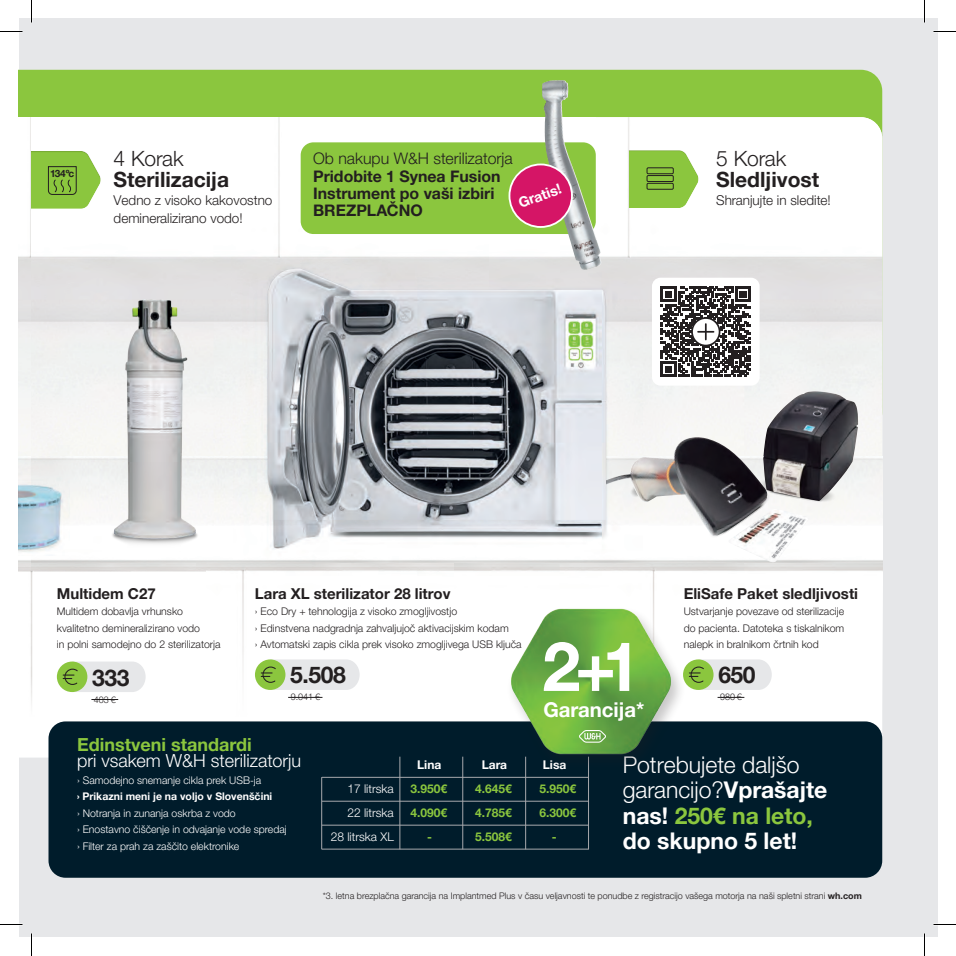
<style>
.page{position:relative;width:956px;height:956px;background:#fff}
.page>*{position:absolute;margin:0;border:0;box-sizing:border-box;transform-origin:0 0}
.t1{font:700 68.55px "Helvetica Neue World 75";color:#fff}
.t2{font:22.95px/25px "Helvetica Neue World 45 Lt";color:#fff}
.t3{font:700 22.95px/25px "Helvetica Neue World 75";color:#fff}
.t4{font:700 22.95px "Helvetica Neue World 75";letter-spacing:-.02em;color:#231f20}
.t5{font:700 21px "Helvetica Neue World 75";color:#231f20}
.t6{font:21px "Helvetica Neue World 45 Lt";letter-spacing:-.005em;color:#231f20}
.t7{font:700 20.4px "Helvetica Neue World 75";color:#fff}
.t8{font:18px "Helvetica Neue World 45 Lt";color:#fff}
.t9{font:700 18px "Helvetica Neue World 75";color:#8bc63e}
.t10{font:700 15.9px/17.4px "Helvetica Neue World 75";color:#231f20}
.t11{font:15.9px "Helvetica Neue World 45 Lt";color:#231f20}
.t12{font:700 15px "Helvetica Neue World 75";color:#231f20}
.t13{font:700 14.25px "Helvetica Neue World 75";color:#fff}
.t14{font:13.5px/18px "Helvetica Neue World 45 Lt";color:#231f20}
.t15{font:700 12px "Helvetica Neue World 75";color:#8bc63e}
.t16{font:12px "Helvetica Neue World 45 Lt";color:#fff}
.t17{font:700 12px "Helvetica Neue World 75";color:#fff}
.t18{font:10.5px/16.5px "Helvetica Neue World 45 Lt";color:#231f20}
.t19{font:10.5px/16.5px "Helvetica Neue World 45 Lt";color:#fff}
.t20{font:700 10.5px "Helvetica Neue World 75";color:#fff}
.t21{font:700 10.05px "Helvetica Neue World 75";letter-spacing:-.045em;color:#231f20}
.t22{font:9px "Helvetica Neue World 45 Lt";color:#231f20}
.s1{font-family:"Helvetica Neue World 75";font-weight:700}
.s2{color:#8bc63e}
</style>
<div class="page">
<div style="left:19px;top:19px;width:918px;height:918px;background:#e6e7e9"></div>
<div style="left:19px;top:70px;width:863px;height:47px;background:#8bc63e"></div>
<img style="left:19px;top:117px;width:213px;height:340px">
<img style="left:488px;top:117px;width:394px;height:340px">
<div style="left:232px;top:117px;width:256px;height:340px;background:#fff"></div>
<div style="left:453px;top:563px;width:429px;height:153px;background:#fff"></div>
<div style="left:196px;top:563px;width:257px;height:153px;background:#fff"></div>
<img style="left:19px;top:457px;width:863px;height:106px">
<img style="left:78px;top:278px;width:148px;height:285px">
<img style="left:790px;top:501px;width:62px;height:15px">
<img style="left:763px;top:391px;width:95px;height:110px">
<img style="left:691px;top:474px;width:99px;height:82px">
<img style="left:727px;top:509px;width:84px;height:53px">
<img style="left:643px;top:437px;width:125px;height:99px">
<div style="left:30px;top:151px;width:72px;height:60px;background:#fff"></div>
<svg style="left:31px;top:151px;width:70px;height:58px;background:#93c551"></svg>
<div style="left:628px;top:150px;width:72px;height:60px;background:#231f20;opacity:.29"></div>
<div style="left:647px;top:183px;width:27px;height:7px;border:1px solid #231f20"></div>
<div style="left:647px;top:175px;width:27px;height:7px;border:1px solid #231f20"></div>
<div style="left:647px;top:167px;width:27px;height:7px;border:1px solid #231f20"></div>
<div style="left:255px;top:659px;width:30px;height:31px;background:#8bc63e;border-radius:50%"></div>
<svg style="left:261px;top:659px;width:99px;height:31px"></svg>
<hr style="left:288px;top:697px;width:34px;height:1px;background:#231f20">
<div style="left:683px;top:659px;width:30px;height:31px;background:#8bc63e;border-radius:50%"></div>
<svg style="left:689px;top:659px;width:83px;height:31px"></svg>
<svg style="left:718px;top:697px;width:26px;height:1px"></svg>
<div style="left:49px;top:721px;width:833px;height:157px;background:#001c2b;border-radius:17px"></div>
<hr style="left:588px;top:757px;width:1px;height:92px;background:#a8a9ad">
<hr style="left:322px;top:777px;width:267px;height:1px;background:#a8a9ad">
<hr style="left:400px;top:757px;width:1px;height:92px;background:#a8a9ad">
<hr style="left:462px;top:757px;width:1px;height:92px;background:#a8a9ad">
<hr style="left:525px;top:757px;width:1px;height:92px;background:#a8a9ad">
<hr style="left:322px;top:801px;width:267px;height:1px;background:#a8a9ad">
<hr style="left:322px;top:849px;width:267px;height:1px;background:#a8a9ad">
<hr style="left:322px;top:825px;width:267px;height:1px;background:#a8a9ad">
<img style="left:19px;top:445px;width:50px;height:110px">
<img style="left:19px;top:485px;width:42px;height:63px">
<div style="left:301px;top:142px;width:295px;height:92px;background:#8bc63e;border-radius:13px"></div>
<img style="left:542px;top:80px;width:59px;height:161px">
<div style="left:508px;top:164px;width:65px;height:64px;background:#d51566;border:2px solid #fff;border-radius:50%"></div>
<div style="left:19px;top:571px;width:186px;height:146px;background:#fff"></div>
<div style="left:57px;top:661px;width:30px;height:31px;background:#8bc63e;border-radius:50%"></div>
<svg style="left:63px;top:661px;width:83px;height:31px"></svg>
<img style="left:233px;top:241px;width:410px;height:335px">
<img style="left:268px;top:269px;width:338px;height:251px">
<hr style="left:321px;top:777px;width:1px;height:72px;background:#a8a9ad">
<div style="left:506px;top:606px;width:181px;height:165px;background:#231f20;opacity:.25"></div>
<img style="left:508px;top:600px;width:166px;height:162px">
<svg style="left:579px;top:730px;width:27px;height:13px"></svg>
<svg style="left:91px;top:699px;width:27px;height:1px"></svg>
<div style="left:652px;top:278px;width:108px;height:108px;background:#fff;border-radius:9px"></div>
<svg style="left:661px;top:287px;width:90px;height:90px"></svg>
<hr style="left:0;top:923px;width:22px;height:2px;background:#fff">
<hr style="left:933px;top:923px;width:23px;height:2px;background:#fff">
<hr style="left:923px;top:0;width:2px;height:23px;background:#fff">
<hr style="left:923px;top:933px;width:2px;height:23px;background:#fff">
<svg style="left:0;top:31px;width:22px;height:1px"></svg>
<svg style="left:933px;top:31px;width:23px;height:1px"></svg>
<svg style="left:0;top:924px;width:22px;height:1px"></svg>
<svg style="left:933px;top:924px;width:23px;height:1px"></svg>
<svg style="left:31px;top:0;width:1px;height:23px"></svg>
<svg style="left:31px;top:933px;width:1px;height:23px"></svg>
<svg style="left:924px;top:0;width:1px;height:23px"></svg>
<svg style="left:924px;top:933px;width:1px;height:23px"></svg>
<p class="t21" style="left:50px;top:168px;width:26px">134ºc</p>
<h3 class="t6" style="left:114px;top:147px;width:72px">4 Korak</h3>
<h3 class="t5" style="left:114px;top:168px;width:117px">Sterilizacija</h3>
<p class="t14" style="left:114px;top:192px;width:160px">Vedno z visoko kakovostno demineralizirano vodo!</p>
<h3 class="t11" style="left:313px;top:149px;width:201px">Ob nakupu W&amp;H sterilizatorja</h3>
<h3 class="t10" style="left:313px;top:167px;width:189px">Pridobite 1 Synea Fusion<br>Instrument po vaši izbiri<br>BREZPLAČNO</h3>
<h3 class="t13" style="left:516px;top:196px;width:46px;rotate:-20deg">Gratis!</h3>
<h3 class="t6" style="left:716px;top:147px;width:72px">5 Korak</h3>
<h3 class="t5" style="left:716px;top:168px;width:105px">Sledljivost</h3>
<p class="t14" style="left:716px;top:192px;width:116px">Shranjujte in sledite!</p>
<h3 class="t12" style="left:57px;top:585px;width:100px">Multidem C27</h3>
<p class="t18" style="left:57px;top:603px;width:165px">Multidem dobavlja vrhunsko kvalitetno demineralizirano vodo<br>in polni samodejno do 2 sterilizatorja</p>
<h2 class="t4" style="left:92px;top:664px;width:39px">333</h2>
<p class="t22" style="left:94px;top:694px;width:23px">403 €</p>
<h3 class="t12" style="left:255px;top:585px;width:197px">Lara XL sterilizator 28 litrov</h3>
<p class="t18" style="left:255px;top:603px;width:268px">› Eco Dry + tehnologija z visoko zmogljivostjo<br>› Edinstvena nadgradnja zahvaljujoč aktivacijskim kodam<br>› Avtomatski zapis cikla prek visoko zmogljivega USB ključa</p>
<h2 class="t4" style="left:290px;top:662px;width:57px">5.508</h2>
<p class="t22" style="left:291px;top:692px;width:31px">9.041 €</p>
<h1 class="t1" style="left:542px;top:627px;width:100px">2+1</h1>
<h3 class="t7" style="left:543px;top:697px;width:103px">Garancija*</h3>
<h3 class="t12" style="left:684px;top:585px;width:176px">EliSafe Paket sledljivosti</h3>
<p class="t18" style="left:684px;top:603px;width:162px;text-align:justify">Ustvarjanje povezave od sterilizacije do pacienta. Datoteka s tiskalnikom nalepk in bralnikom črtnih kod</p>
<h2 class="t4" style="left:718px;top:662px;width:39px">650</h2>
<p class="t22" style="left:720px;top:692px;width:23px">980 €</p>
<h3 class="t9" style="left:77px;top:734px;width:176px">Edinstveni standardi</h3>
<h3 class="t8" style="left:77px;top:750px;width:226px">pri vsakem W&amp;H sterilizatorju</h3>
<p class="t19" style="left:77px;top:772px;width:186px">› Samodejno snemanje cikla prek USB-ja</p>
<p class="t20" style="left:77px;top:790px;width:197px">› Prikazni meni je na voljo v Slovenščini</p>
<p class="t19" style="left:77px;top:805px;width:211px">› Notranja in zunanja oskrba z vodo<br>› Enostavno čiščenje in odvajanje vode spredaj › Filter za prah za zaščito elektronike</p>
<p class="t17" style="left:417px;top:757px;width:26px">Lina</p>
<p class="t17" style="left:482px;top:757px;width:27px">Lara</p>
<p class="t17" style="left:543px;top:757px;width:25px">Lisa</p>
<p class="t16" style="left:347px;top:781px;width:48px">17 litrska</p>
<p class="t15" style="left:410px;top:781px;width:38px">3.950€</p>
<p class="t15" style="left:475px;top:781px;width:38px">4.645€</p>
<p class="t15" style="left:539px;top:781px;width:38px">5.950€</p>
<p class="t16" style="left:347px;top:805px;width:48px">22 litrska</p>
<p class="t15" style="left:410px;top:805px;width:38px">4.090€</p>
<p class="t15" style="left:475px;top:805px;width:38px">4.785€</p>
<p class="t15" style="left:539px;top:805px;width:38px">6.300€</p>
<p class="t16" style="left:331px;top:829px;width:65px">28 litrska XL</p>
<p class="t15" style="left:427px;top:829px;width:6px">-</p>
<p class="t15" style="left:475px;top:829px;width:38px">5.508€</p>
<p class="t15" style="left:552px;top:829px;width:6px">-</p>
<h2 class="t2" style="left:623px;top:753px;width:206px">Potrebujete daljšo garancijo?<span class="s1">Vprašajte</span></h2>
<h2 class="t3" style="left:623px;top:803px;width:192px">nas! <span class="s2">250€ na leto, </span>do skupno 5 let!</h2>
<p class="t22" style="left:323px;top:891px;width:541px">*3. letna brezplačna garancija na Implantmed Plus v času veljavnosti te ponudbe z registracijo vašega motorja na naši spletni strani <span class="s1">wh.com</span></p>
</div>
